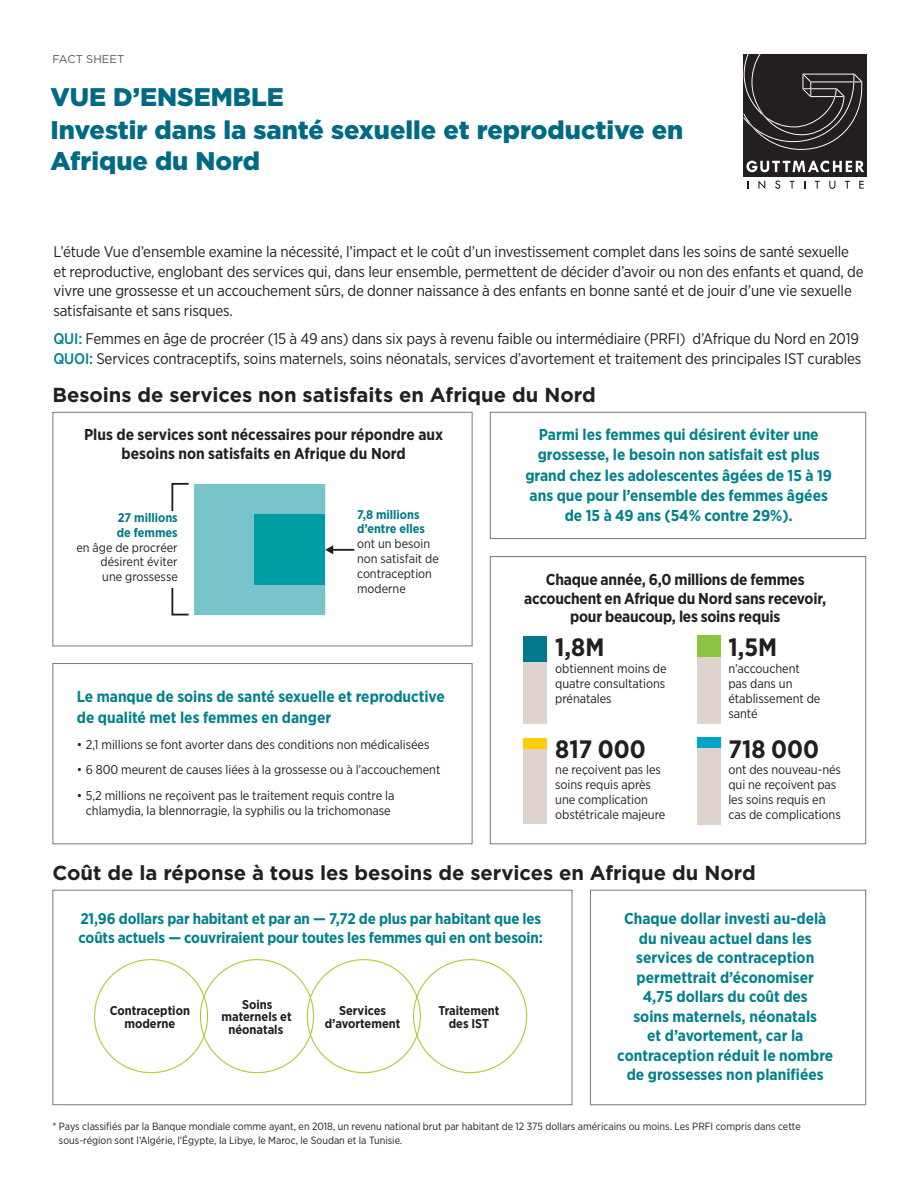
<style>
.page{position:relative;width:918px;height:1188px;background:#fff}
.page>*{position:absolute;margin:0;border:0;box-sizing:border-box;transform-origin:0 0}
.t1{font:900 25.5px/31.2px "Gotham";color:#006984}
.t2{font:700 25.2px "Gotham Narrow";color:#231f20}
.t3{font:700 20.25px "Gotham";color:#231f20}
.t4{font:700 15.75px/19.5px "Gotham Narrow";color:#00818d;text-align:center}
.t5{font:700 15.75px/18.3px "Gotham Narrow";letter-spacing:-.01em;color:#231f20;text-align:center}
.body_text{font:15.3px/19.5px "Gotham Narrow";letter-spacing:-.01em;color:#231f20}
.subtitle{font:700 15.3px/18.8px "Gotham Narrow";letter-spacing:-.01em;color:#00818d}
.t6{font:12.75px/15px "Gotham Narrow";letter-spacing:-.005em;color:#231f20}
.subtitle-2{font:700 12.75px/12.8px "Gotham Narrow";color:#231f20;text-align:center}
.t7{font:12.6px/14.7px "Gotham Narrow";color:#231f20}
.t8{font:11.25px "Gotham";color:#57585a}
.body_text-2{font:10.5px/14.2px "Gotham Narrow";color:#231f20}
.s1{font-weight:500;color:#00818d}
.s2{font-weight:700;color:#02798b}
</style>
<div class="page">
<div style="left:490px;top:556px;width:376px;height:288px;border:1px solid #7d7673"></div>
<div style="left:52px;top:663px;width:420px;height:181px;border:1px solid #7d7673"></div>
<div style="left:744px;top:54px;width:123px;height:123px;background:#231f20"></div>
<svg style="left:744px;top:54px;width:118px;height:96px"></svg>
<svg style="left:746px;top:160px;width:118px;height:12px"></svg>
<svg style="left:758px;top:180px;width:7px;height:9px"></svg>
<svg style="left:775px;top:181px;width:5px;height:8px"></svg>
<svg style="left:790px;top:181px;width:4px;height:8px"></svg>
<svg style="left:815px;top:181px;width:5px;height:8px"></svg>
<svg style="left:829px;top:181px;width:6px;height:8px"></svg>
<svg style="left:845px;top:181px;width:5px;height:8px"></svg>
<svg style="left:859px;top:181px;width:5px;height:8px"></svg>
<div style="left:52px;top:412px;width:420px;height:234px;border:1px solid #7d7673"></div>
<div style="left:490px;top:412px;width:376px;height:127px;border:1px solid #7d7673"></div>
<hr style="left:332px;top:549px;width:22px;height:2px;background:#231f20">
<div style="left:171px;top:483px;width:19px;height:133px;border:2px solid #231f20"></div>
<div style="left:159px;top:511px;width:25px;height:76px;background:#fff"></div>
<svg style="left:194px;top:484px;width:139px;height:131px;background:#7fc6cd"></svg>
<div style="left:255px;top:514px;width:70px;height:71px;background:#009da5"></div>
<div style="left:590px;top:890px;width:276px;height:215px;border:1px solid #7d7673"></div>
<div style="left:52px;top:890px;width:520px;height:215px;border:1px solid #7d7673"></div>
<div style="left:523px;top:636px;width:24px;height:27px;background:#02798b"></div>
<div style="left:523px;top:663px;width:24px;height:61px;background:#dfd4cd"></div>
<div style="left:698px;top:635px;width:23px;height:22px;background:#8bc640"></div>
<div style="left:698px;top:657px;width:23px;height:67px;background:#dfd4cd"></div>
<div style="left:523px;top:738px;width:24px;height:11px;background:#fecd08"></div>
<div style="left:523px;top:749px;width:24px;height:75px;background:#dfd4cd"></div>
<div style="left:698px;top:738px;width:23px;height:10px;background:#00a5c8"></div>
<div style="left:698px;top:748px;width:23px;height:76px;background:#dfd4cd"></div>
<p class="t8" style="left:52px;top:52px;width:73px">FACT SHEET</p>
<h1 class="t1" style="left:51px;top:81px;width:235px">VUE D’ENSEMBLE</h1>
<h1 class="t1" style="left:51px;top:114px;width:634px">Investir dans la santé sexuelle et reproductive en<br>Afrique du Nord</h1>
<p class="body_text" style="left:53px;top:242px;width:812px">L’étude Vue d’ensemble examine la nécessité, l’impact et le coût d’un investissement complet dans les soins de santé sexuelle et reproductive, englobant des services qui, dans leur ensemble, permettent de décider d’avoir ou non des enfants et quand, de vivre une grossesse et un accouchement sûrs, de donner naissance à des enfants en bonne santé et de jouir d’une vie sexuelle satisfaisante et sans risques.</p>
<p class="body_text" style="left:53px;top:329px;width:810px"><span class="s1">QUI:</span> Femmes en âge de procréer (15 à 49 ans) dans six pays à revenu faible ou intermédiaire (PRFI) d’Afrique du Nord en 2019<br><span class="s1">QUOI:</span> Services contraceptifs, soins maternels, soins néonatals, services d’avortement et traitement des principales IST curables</p>
<h1 class="t3" style="left:52px;top:381px;width:545px">Besoins de services non satisfaits en Afrique du Nord</h1>
<p class="t5" style="left:84px;top:425px;width:361px;line-height:18.8px">Plus de services sont nécessaires pour répondre aux besoins non satisfaits en Afrique du Nord</p>
<p class="t7" style="left:76px;top:510px;width:103px;text-align:right"><span class="s2">27 millions<br>de femmes<br></span>en âge de procréer désirent éviter<br>une grossesse</p>
<p class="t7" style="left:357px;top:507px;width:83px"><span class="s2">7,8 millions d’entre elles </span>ont un besoin non satisfait de contraception moderne</p>
<p class="t4" style="left:77px;top:686px;width:370px;line-height:21px;text-align:left">Le manque de soins de santé sexuelle et reproductive de qualité met les femmes en danger</p>
<p class="t6" style="left:77px;top:736px;width:354px">• 2,1 millions se font avorter dans des conditions non médicalisées</p>
<p class="t6" style="left:77px;top:762px;width:365px">• 6 800 meurent de causes liées à la grossesse ou à l’accouchement</p>
<p class="t6" style="left:77px;top:787px;width:319px;text-align:center">• 5,2 millions ne reçoivent pas le traitement requis contre la chlamydia, la blennorragie, la syphilis ou la trichomonase</p>
<p class="t4" style="left:525px;top:424px;width:308px;line-height:20.2px">Parmi les femmes qui désirent éviter une grossesse, le besoin non satisfait est plus grand chez les adolescentes âgées de 15 à 19 ans que pour l’ensemble des femmes âgées de 15 à 49 ans (54% contre 29%).</p>
<p class="t5" style="left:524px;top:570px;width:304px">Chaque année, 6,0 millions de femmes accouchent en Afrique du Nord sans recevoir, pour beaucoup, les soins requis</p>
<p class="t2" style="left:555px;top:631px;width:51px">1,8M</p>
<p class="t2" style="left:728px;top:631px;width:50px">1,5M</p>
<p class="t6" style="left:555px;top:661px;width:113px;text-align:justify">obtiennent moins de quatre consultations prénatales</p>
<p class="t6" style="left:728px;top:661px;width:94px">n’accouchent pas dans un établissement de santé</p>
<p class="t2" style="left:555px;top:733px;width:92px">817 000</p>
<p class="t2" style="left:728px;top:733px;width:92px">718 000</p>
<p class="t6" style="left:555px;top:762px;width:112px">ne reçoivent pas les soins requis après une complication obstétricale majeure</p>
<p class="t6" style="left:728px;top:762px;width:114px">ont des nouveau-nés qui ne reçoivent pas les soins requis en cas de complications</p>
<h1 class="t3" style="left:52px;top:859px;width:705px">Coût de la réponse à tous les besoins de services en Afrique du Nord</h1>
<p class="t4" style="left:617px;top:909px;width:218px">Chaque dollar investi au-delà du niveau actuel dans les services de contraception permettrait d’économiser<br>4,75 dollars du coût des<br>soins maternels, néonatals<br>et d’avortement, car la contraception réduit le nombre de grossesses non planifiées</p>
<p class="subtitle" style="left:79px;top:909px;width:466px">21,96 dollars par habitant et par an — 7,72 de plus par habitant que les coûts actuels — couvriraient pour toutes les femmes qui en ont besoin:</p>
<p class="subtitle-2" style="left:222px;top:998px;width:72px">Soins maternels et néonatals</p>
<p class="subtitle-2" style="left:110px;top:1004px;width:82px">Contraception moderne</p>
<p class="subtitle-2" style="left:325px;top:1004px;width:77px">Services d’avortement</p>
<p class="subtitle-2" style="left:438px;top:1004px;width:63px">Traitement des IST</p>
<p class="body_text-2" style="left:59px;top:1119px;width:743px;text-indent:-6px">* Pays classifiés par la Banque mondiale comme ayant, en 2018, un revenu national brut par habitant de 12 375 dollars américains ou moins. Les PRFI compris dans cette sous-région sont l’Algérie, l'Égypte, la Libye, le Maroc, le Soudan et la Tunisie.</p>
</div>
